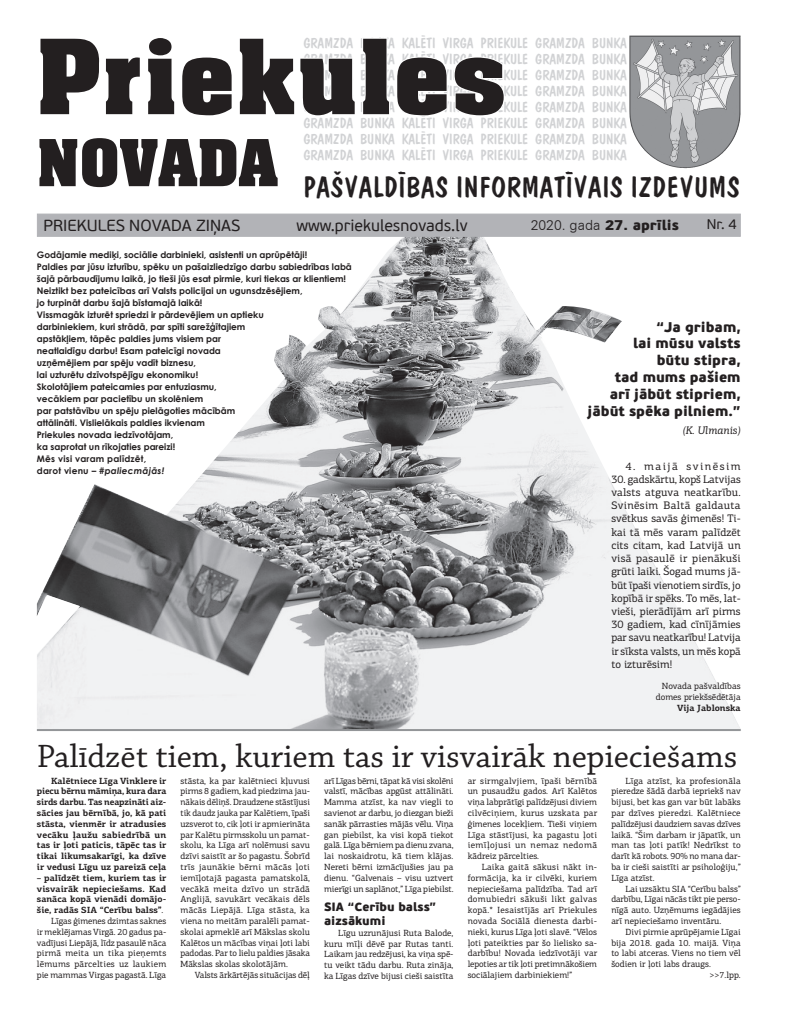
<style>
.page{position:relative;width:789px;height:1015px;background:#fff}
.page>*{position:absolute;margin:0;border:0;box-sizing:border-box;transform-origin:0 0}
.t1{font:700 88px "Rimt Aachen";color:#231f20}
.t2{font:34px "Chaparral Pro";color:#231f20}
.t3{font:34px "Rim Dom Casual";color:#231f20}
.t4{font:17px/16px "Rim Dom Casual";letter-spacing:-.02em;color:#d1d2d4;text-align:justify}
.t5{font:16px "PF Beau Sans Pro";color:#231f20}
.t6{font:900 14px/16.8px "PF Beau Sans Pro";color:#231f20;text-align:right}
.t7{font:14px "Zurich TL Baltic Light";color:#231f20}
.t8{font:14px "PF Beau Sans Pro";color:#231f20}
.t9{font:900 12px/14px "PF Beau Sans Pro";color:#231f20}
.t10{font:11px/13.2px "PF Centro Slab Pro";letter-spacing:-.01em;color:#231f20;text-align:justify}
.t11{font:11px "PF Centro Slab Pro";letter-spacing:.125em;color:#231f20}
.t12{font:italic 11px "PF Centro Slab Pro";color:#231f20}
.t13{font:9px/10.8px "PF Centro Slab Pro";color:#231f20;text-align:justify}
.t14{font:700 9px/12px "Century Gothic";color:#231f20}
.t15{font:700 9px/10.8px "PF Centro Slab Pro";color:#231f20;text-align:justify}
.t16{font:9px "PF Centro Slab Pro";letter-spacing:.025em;color:#231f20}
.t17{font:9px "PF Centro Slab Pro";letter-spacing:.02em;color:#231f20}
.s1{font-family:"Zurich TL Baltic Black"}
.s2{font-family:"PF Beau Sans Pro";font-weight:900}
.s3{font-style:italic}
.s4{font-weight:400}
</style>
<div class="page">
<img style="left:37px;top:237px;width:703px;height:492px">
<div style="left:37px;top:214px;width:703px;height:23px;background:#b2b3b7"></div>
<img style="left:629px;top:35px;width:107px;height:133px">
<hr style="left:37px;top:729px;width:703px;height:2px;background:#939598">
<p class="t4" style="left:303px;top:36px;width:325px">GRAMZDA BUNKA KALÇTI VIRGA PRIEKULE GRAMZDA BUNKA GRAMZDA BUNKA KALÇTI VIRGA PRIEKULE GRAMZDA BUNKA GRAMZDA BUNKA KALÇTI VIRGA PRIEKULE GRAMZDA BUNKA GRAMZDA BUNKA KALÇTI VIRGA PRIEKULE GRAMZDA BUNKA GRAMZDA BUNKA KALÇTI VIRGA PRIEKULE GRAMZDA BUNKA GRAMZDA BUNKA KALÇTI VIRGA PRIEKULE GRAMZDA BUNKA GRAMZDA BUNKA KALÇTI VIRGA PRIEKULE GRAMZDA BUNKA GRAMZDA BUNKA KALÇTI VIRGA PRIEKULE GRAMZDA BUNKA</p>
<h1 class="t1" style="left:37px;top:18px;width:470px">Priekules</h1>
<h2 class="t3" style="left:37px;top:171px;width:705px"><sup>novada</sup> PAÐVALDÎBAS INFORMATÎVAIS IZDEVUMS</h2>
<h3 class="t5" style="left:43px;top:216px;width:198px">Priekules novada ziņas</h3>
<h3 class="t5" style="left:296px;top:216px;width:172px">www.priekulesnovads.lv</h3>
<h3 class="t7" style="left:530px;top:216px;width:149px">2020. gada <span class="s1">27.</span> <span class="s2">aprīlis</span></h3>
<h3 class="t8" style="left:706px;top:217px;width:32px">Nr. 4</h3>
<p class="t14" style="left:37px;top:249px;width:316px">Godājamie mediķi, sociālie darbinieki, asistenti un aprūpētāji!<br>Paldies par jūsu izturību, spēku un pašaizliedzīgo darbu sabiedrības labā šajā pārbaudījumu laikā, jo tieši jūs esat pirmie, kuri tiekas ar klientiem!<br>Neiztikt bez pateicības arī Valsts policijai un ugunsdzēsējiem,<br>jo turpināt darbu šajā bīstamajā laikā!<br>Vissmagāk izturēt spriedzi ir pārdevējiem un aptieku<br>darbiniekiem, kuri strādā, par spīti sarežģītajiem<br>apstākļiem, tāpēc paldies jums visiem par<br>neatlaidīgu darbu! Esam pateicīgi novada<br>uzņēmējiem par spēju vadīt biznesu,<br>lai uzturētu dzīvotspējīgu ekonomiku!<br>Skolotājiem pateicamies par entuziasmu,<br>vecākiem par pacietību un skolēniem<br>par patstāvību un spēju pielāgoties mācībām<br>attālināti. Vislielākais paldies ikvienam<br>Priekules novada iedzīvotājam,<br>ka saprotat un rīkojaties pareizi!<br>Mēs visi varam palīdzēt,<br>darot vienu – <span class="s3">#paliecmājās!</span></p>
<h3 class="t6" style="left:587px;top:318px;width:154px">“Ja gribam,<br>lai mūsu valsts<br>būtu stipra,<br>tad mums pašiem<br>arī jābūt stipriem, jābūt spēka pilniem.”</h3>
<p class="t12" style="left:682px;top:424px;width:59px">(K. Ulmanis)</p>
<p class="t11" style="left:625px;top:459px;width:117px">4. maijā svinēsim</p>
<p class="t10" style="left:611px;top:472px;width:131px">30. gadskārtu, kopš Latvijas valsts atguva neatkarību.<br>Svinēsim Baltā galdauta svētkus savās ģimenēs! Ti&shy;kai tā mēs varam palīdzēt cits citam, kad Latvijā un visā pasaulē ir pienākuši grūti laiki. Šogad mums jā&shy;būt īpaši vienotiem sirdīs, jo kopībā ir spēks. To mēs, lat&shy;vieši, pierādījām arī pirms 30 gadiem, kad cīnījāmies par savu neatkarību! Latvija ir sīksta valsts, un mēs kopā to izturēsim!</p>
<p class="t13" style="left:655px;top:681px;width:86px;text-align:right">Novada pašvaldības domes priekšsēdētāja</p>
<p class="t15" style="left:676px;top:702px;width:65px">Vija Jablonska</p>
<h2 class="t2" style="left:37px;top:737px;width:701px">Palīdzēt tiem, kuriem tas ir visvairāk nepieciešams</h2>
<p class="t15" style="left:37px;top:775px;width:131px;text-indent:14px">Kalētniece Līga Vinklere ir piecu bērnu māmiņa, kura dara sirds darbu. Tas neapzināti aiz&shy;sācies jau bērnībā, jo, kā pati stāsta, vienmēr ir atradusies vecāku ļaužu sabiedrībā un tas ir ļoti paticis, tāpēc tas ir tikai likumsakarīgi, ka dzīve ir vedusi Līgu uz pareizā ceļa</p>
<p class="t15" style="left:37px;top:872px;width:131px">– palīdzēt tiem, kuriem tas ir</p>
<p class="t15" style="left:37px;top:883px;width:131px">visvairāk nepieciešams. Kad</p>
<p class="t15" style="left:37px;top:894px;width:131px">sanāca kopā vienādi domājo-</p>
<p class="t15" style="left:37px;top:904px;width:128px">šie, radās SIA “Cerību balss”<span class="s4">.</span></p>
<p class="t13" style="left:51px;top:915px;width:117px">Līgas ģimenes dzimtas saknes</p>
<p class="t13" style="left:37px;top:926px;width:131px">ir meklējamas Virgā. 20 gadus pa-</p>
<p class="t13" style="left:37px;top:937px;width:131px">vadījusi Liepājā, līdz pasaulē nāca</p>
<p class="t17" style="left:37px;top:948px;width:131px">pirmā meita un tika pieņemts</p>
<p class="t16" style="left:37px;top:958px;width:131px">lēmums pārcelties uz laukiem</p>
<p class="t13" style="left:37px;top:969px;width:131px">pie mammas Virgas pagastā. Līga</p>
<p class="t13" style="left:180px;top:775px;width:131px">stāsta, ka par kalētnieci kļuvusi pirms 8 gadiem, kad piedzima jau&shy;nākais dēliņš. Draudzene stāstījusi tik daudz jauka par Kalētiem, īpaši uzsverot to, cik ļoti ir apmierināta par Kalētu pirmsskolu un pamat&shy;skolu, ka Līga arī nolēmusi savu dzīvi saistīt ar šo pagastu. Šobrīd trīs jaunākie bērni mācās ļoti iemīļotajā pagasta pamatskolā, vecākā meita dzīvo un strādā Anglijā, savukārt vecākais dēls mācās Liepājā. Līga stāsta, ka viena no meitām paralēli pamat&shy;skolai apmeklē arī Mākslas skolu Kalētos un mācības viņai ļoti labi padodas. Par to lielu paldies jāsaka Mākslas skolas skolotājām.</p>
<p class="t13" style="left:194px;top:969px;width:117px">Valsts ārkārtējās situācijas dēļ</p>
<p class="t13" style="left:324px;top:775px;width:131px">arī Līgas bērni, tāpat kā visi skolēni valstī, mācības apgūst attālināti.<br>Mamma atzīst, ka nav viegli to savienot ar darbu, jo diezgan bieži sanāk pārrasties mājās vēlu. Viņa gan piebilst, ka visi kopā tiekot galā. Līga bērniem pa dienu zvana, lai noskaidrotu, kā tiem klājas.<br>Nereti bērni izmācījušies jau pa dienu. “Galvenais – visu uztvert mierīgi un saplānot,” Līga piebilst.</p>
<h3 class="t9" style="left:324px;top:900px;width:114px">SIA “Cerību balss” aizsākumi</h3>
<p class="t13" style="left:324px;top:927px;width:131px;text-indent:14px">Līgu uzrunājusi Ruta Balode, kuru mīļi dēvē par Rutas tanti.<br>Laikam jau redzējusi, ka viņa spē&shy;tu veikt tādu darbu. Ruta zināja, ka Līgas dzīve bijusi cieši saistīta</p>
<p class="t13" style="left:467px;top:775px;width:131px">ar sirmgalvjiem, īpaši bērnībā un pusaudžu gados. Arī Kalētos viņa labprātīgi palīdzējusi diviem cilvēciņiem, kurus uzskata par ģimenes locekļiem. Tieši viņiem Līga stāstījusi, ka pagastu ļoti iemīļojusi un nemaz nedomā kādreiz pārcelties.</p>
<p class="t13" style="left:467px;top:861px;width:131px;text-indent:14px">Laika gaitā sākusi nākt in&shy;formācija, ka ir cilvēki, kuriem nepieciešama palīdzība. Tad arī domubiedri sākuši likt galvas kopā.* Iesaistījās arī Priekules novada Sociālā dienesta darbi&shy;nieki, kurus Līga ļoti slavē. “Vēlos ļoti pateikties par šo lielisko sa&shy;darbību! Novada iedzīvotāji var lepoties ar tik ļoti pretimnākošiem sociālajiem darbiniekiem!”</p>
<p class="t13" style="left:611px;top:775px;width:131px;text-indent:14px">Līga atzīst, ka profesionāla pieredze šādā darbā iepriekš nav bijusi, bet kas gan var būt labāks par dzīves pieredzi. Kalētniece palīdzējusi daudziem savas dzīves laikā. “Šim darbam ir jāpatīk, un man tas ļoti patīk! Nedrīkst to darīt kā robots. 90% no mana dar&shy;ba ir cieši saistīti ar psiholoģiju,” Līga atzīst.</p>
<p class="t13" style="left:611px;top:883px;width:131px;text-indent:14px">Lai uzsāktu SIA “Cerību balss” darbību, Līgai nācās tikt pie perso&shy;nīgā auto. Uzņēmums iegādājies arī nepieciešamo inventāru.</p>
<p class="t13" style="left:625px;top:926px;width:117px">Divi pirmie aprūpējamie Līgai</p>
<p class="t13" style="left:611px;top:937px;width:131px">bija 2018. gada 10. maijā. Viņa</p>
<p class="t13" style="left:611px;top:948px;width:131px">to labi atceras. Viens no tiem vēl</p>
<p class="t13" style="left:611px;top:959px;width:101px">šodien ir ļoti labs draugs.</p>
<p class="t13" style="left:709px;top:969px;width:33px">&gt;&gt;7.lpp.</p>
</div>
